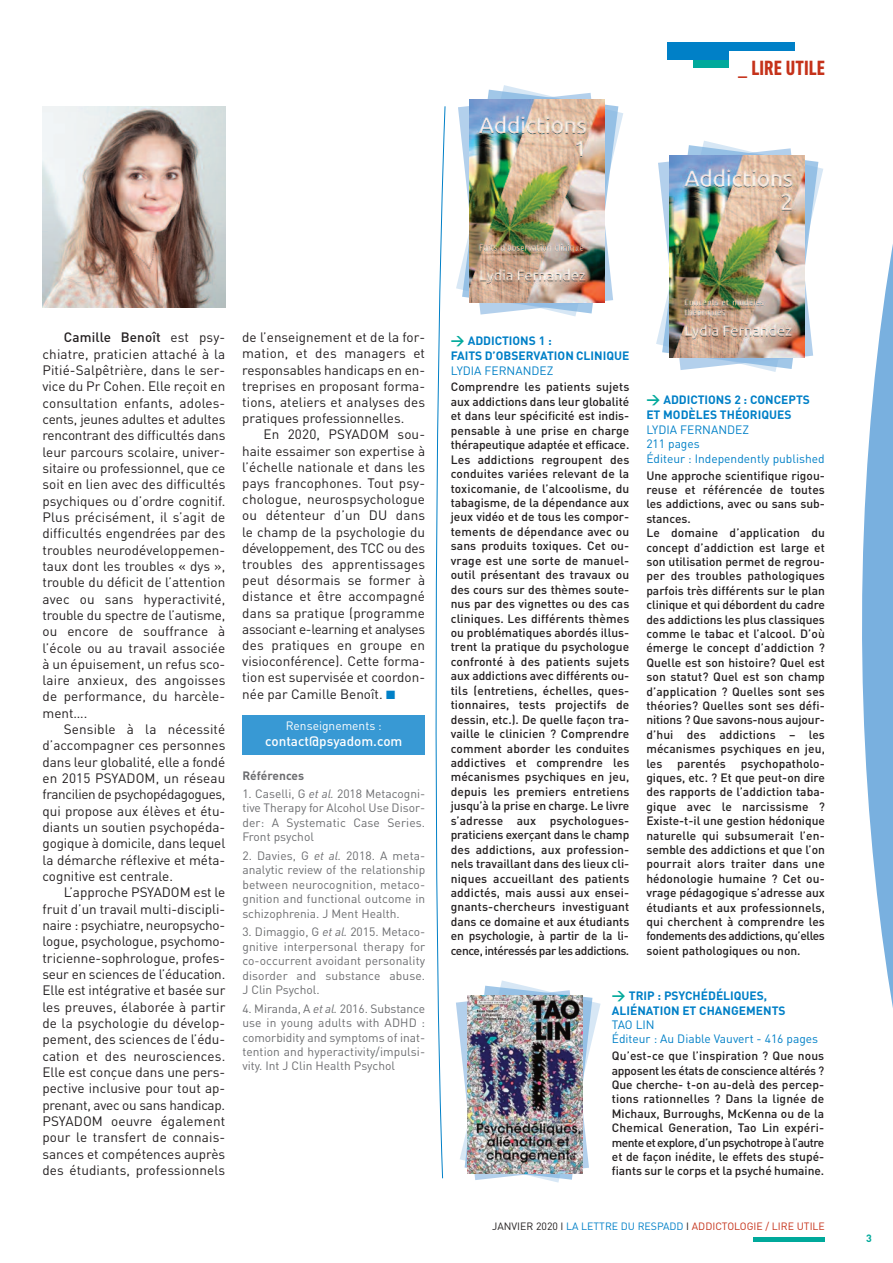
<style>
.page{position:relative;width:893px;height:1263px;background:#fff}
.page>*{position:absolute;margin:0;border:0;box-sizing:border-box;transform-origin:0 0}
.t1{font:700 condensed 21px "DIN Next LT Pro";color:#c5321a}
.t2{font:13.5px/16.4px "DIN";color:#231f20;text-align:justify}
.t3{font:500 13.5px "DIN";color:#fff}
.t4{font:500 12px/14.4px "DIN";color:#231f20;text-align:justify}
.t5{font:12px/14.4px "DIN";letter-spacing:.01em;color:#6c6d70;text-align:justify}
.t6{font:700 12px/15px "DIN";color:#0080c7}
.t7{font:12px/14.5px "DIN";color:#0080c7}
.t8{font:12px "DIN";color:#fff}
.t9{font:700 12px "DIN";color:#6c6d70}
.t10{font:10.5px "DIN";color:#c5321a}
.t11{font:700 10.5px "DIN";color:#00a99b}
.s1{font-weight:500}
.s2{color:#0080c7}
.s3{font-family:"DINOT";font-style:italic}
.s4{font-size:13.5px;color:#00a99b}
.s5{color:#231f20}
</style>
<div class="page">
<div style="left:242px;top:715px;width:183px;height:40px;background:#3899d4"></div>
<svg style="left:862px;top:244px;width:31px;height:764px;fill:#79b0df"></svg>
<div style="left:753px;top:1237px;width:72px;height:5px;background:#00a99b"></div>
<img style="left:43px;top:106px;width:182px;height:202px">
<div style="left:693px;top:60px;width:123px;height:8px;background:#00a99b"></div>
<div style="left:668px;top:43px;width:127px;height:17px;background:#0080c7"></div>
<div style="left:730px;top:51px;width:108px;height:40px;background:#fff"></div>
<svg style="left:435px;top:106px;width:11px;height:1073px"></svg>
<svg style="left:456px;top:85px;width:167px;height:231px"></svg>
<img style="left:470px;top:100px;width:135px;height:202px">
<svg style="left:656px;top:141px;width:167px;height:231px"></svg>
<img style="left:670px;top:156px;width:135px;height:202px">
<svg style="left:456px;top:980px;width:145px;height:202px"></svg>
<img style="left:468px;top:995px;width:114px;height:179px">
<h1 class="t1" style="left:738px;top:61px;width:88px">_ LIRE UTILE</h1>
<p class="t2" style="left:43px;top:329px;width:184px;text-indent:21px"><span class="s1">Camille Benoît</span> est psy&shy;chiatre, praticien attaché à la Pitié-Salpêtrière, dans le ser&shy;vice du Pr Cohen. Elle reçoit en consultation enfants, adoles&shy;cents, jeunes adultes et adultes rencontrant des difficultés dans leur parcours scolaire, univer&shy;sitaire ou professionnel, que ce soit en lien avec des difficultés psychiques ou d’ordre cognitif.<br>Plus précisément, il s’agit de difficultés engendrées par des troubles neurodéveloppemen&shy;taux dont les troubles « dys », trouble du déficit de l’attention avec ou sans hyperactivité, trouble du spectre de l’autisme, ou encore de souffrance à l’école ou au travail associée à un épuisement, un refus sco&shy;laire anxieux, des angoisses de performance, du harcèle&shy;ment….</p>
<p class="t2" style="left:43px;top:721px;width:184px;text-indent:21px">Sensible à la nécessité d’accompagner ces personnes dans leur globalité, elle a fondé en 2015 PSYADOM, un réseau francilien de psychopédagogues, qui propose aux élèves et étu&shy;diants un soutien psychopéda&shy;gogique à domicile, dans lequel la démarche réflexive et méta&shy;cognitive est centrale.</p>
<p class="t2" style="left:42px;top:884px;width:184px;text-indent:21px">L’approche PSYADOM est le fruit d’un travail multi-discipli&shy;naire : psychiatre, neuropsycho&shy;logue, psychologue, psychomo&shy;tricienne-sophrologue, profes&shy;seur en sciences de l’éducation.<br>Elle est intégrative et basée sur les preuves, élaborée à partir de la psychologie du dévelop&shy;pement, des sciences de l’édu&shy;cation et des neurosciences.<br>Elle est conçue dans une pers&shy;pective inclusive pour tout ap&shy;prenant, avec ou sans handicap.<br>PSYADOM oeuvre également pour le transfert de connais&shy;sances et compétences auprès des étudiants, professionnels</p>
<p class="t2" style="left:242px;top:329px;width:184px">de l’enseignement et de la for&shy;mation, et des managers et responsables handicaps en en&shy;treprises en proposant forma&shy;tions, ateliers et analyses des pratiques professionnelles.</p>
<p class="t2" style="left:242px;top:427px;width:184px;text-indent:21px">En 2020, PSYADOM sou&shy;haite essaimer son expertise à l’échelle nationale et dans les pays francophones. Tout psy&shy;chologue, neurospsychologue ou détenteur d’un DU dans le champ de la psychologie du développement, des TCC ou des troubles des apprentissages peut désormais se former à distance et être accompagné dans sa pratique (programme associant e-learning et analyses des pratiques en groupe en visioconférence). Cette forma&shy;tion est supervisée et coordon&shy;née par Camille Benoît. <span class="s2">■</span></p>
<p class="t8" style="left:286px;top:719px;width:98px">Renseignements :</p>
<p class="t3" style="left:265px;top:733px;width:139px">contact@psyadom.com</p>
<p class="t9" style="left:242px;top:768px;width:63px">Références</p>
<p class="t5" style="left:242px;top:786px;width:184px">1. Caselli, G <span class="s3">et al.</span> 2018 Metacogni&shy;tive Therapy for Alcohol Use Disor&shy;der: A Systematic Case Series.<br>Front psychol</p>
<p class="t5" style="left:242px;top:848px;width:184px">2. Davies, G <span class="s3">et al.</span> 2018. A meta&shy;analytic review of the relationship between neurocognition, metaco&shy;gnition and functional outcome in schizophrenia. J Ment Health.</p>
<p class="t5" style="left:242px;top:925px;width:184px">3. Dimaggio, G <span class="s3">et al.</span> 2015. Metaco&shy;gnitive interpersonal therapy for co-occurrent avoidant personality disorder and substance abuse.<br>J Clin Psychol.</p>
<p class="t5" style="left:242px;top:1001px;width:184px">4. Miranda, A <span class="s3">et al.</span> 2016. Substance use in young adults with ADHD : comorbidity and symptoms of inat&shy;tention and hyperactivity/impulsi&shy;vity. Int J Clin Health Psychol</p>
<p class="t6" style="left:451px;top:333px;width:180px"><span class="s4">&gt;</span> ADDICTIONS 1 :<br>FAITS D’OBSERVATION CLINIQUE</p>
<p class="t7" style="left:451px;top:363px;width:104px">LYDIA FERNANDEZ</p>
<p class="t4" style="left:451px;top:380px;width:180px">Comprendre les patients sujets aux addictions dans leur globalité et dans leur spécificité est indis&shy;pensable à une prise en charge thérapeutique adaptée et efficace.<br>Les addictions regroupent des conduites variées relevant de la toxicomanie, de l’alcoolisme, du tabagisme, de la dépendance aux jeux vidéo et de tous les compor&shy;tements de dépendance avec ou sans produits toxiques. Cet ou&shy;vrage est une sorte de manuel&shy;outil présentant des travaux ou des cours sur des thèmes soute&shy;nus par des vignettes ou des cas cliniques. Les différents thèmes ou problématiques abordés illus&shy;trent la pratique du psychologue confronté à des patients sujets aux addictions avec différents ou&shy;tils (entretiens, échelles, ques&shy;tionnaires, tests projectifs de dessin, etc.). De quelle façon tra&shy;vaille le clinicien ? Comprendre comment aborder les conduites addictives et comprendre les mécanismes psychiques en jeu, depuis les premiers entretiens jusqu’à la prise en charge. Le livre s’adresse aux psychologues&shy;praticiens exerçant dans le champ des addictions, aux profession&shy;nels travaillant dans des lieux cli&shy;niques accueillant des patients addictés, mais aussi aux ensei&shy;gnants-chercheurs investiguant dans ce domaine et aux étudiants en psychologie, à partir de la li&shy;cence, intéressés par les addictions.</p>
<p class="t6" style="left:646px;top:393px;width:165px"><span class="s4">&gt;</span> ADDICTIONS 2 : CONCEPTS<br>ET MODÈLES THÉORIQUES</p>
<p class="t7" style="left:646px;top:422px;width:180px">LYDIA FERNANDEZ<br>211 pages<br>Éditeur : Independently published</p>
<p class="t4" style="left:646px;top:468px;width:180px;text-align:left">Une approche scientifique rigou&shy;reuse et référencée de toutes les addictions, avec ou sans sub&shy;stances.<br>Le domaine d’application du concept d’addiction est large et son utilisation permet de regrou&shy;per des troubles pathologiques parfois très différents sur le plan clinique et qui débordent du cadre des addictions les plus classiques comme le tabac et l’alcool. D’où émerge le concept d’addiction ?<br>Quelle est son histoire? Quel est son statut? Quel est son champ d’application ? Quelles sont ses théories? Quelles sont ses défi&shy;nitions ? Que savons-nous aujour&shy;d’hui des addictions – les mécanismes psychiques en jeu, les parentés psychopatholo&shy;giques, etc. ? Et que peut-on dire des rapports de l’addiction taba&shy;gique avec le narcissisme ?<br>Existe-t-il une gestion hédonique naturelle qui subsumerait l’en&shy;semble des addictions et que l’on pourrait alors traiter dans une hédonologie humaine ? Cet ou&shy;vrage pédagogique s’adresse aux étudiants et aux professionnels, qui cherchent à comprendre les fondements des addictions, qu’elles soient pathologiques ou non.</p>
<p class="t6" style="left:612px;top:988px;width:175px"><span class="s4">&gt;</span> TRIP : PSYCHÉDÉLIQUES,<br>ALIÉNATION ET CHANGEMENTS</p>
<p class="t7" style="left:612px;top:1017px;width:208px">TAO LIN<br>Éditeur : Au Diable Vauvert - 416 pages</p>
<p class="t4" style="left:612px;top:1049px;width:214px">Qu’est-ce que l’inspiration ? Que nous apposent les états de conscience altérés ?<br>Que cherche- t-on au-delà des percep&shy;tions rationnelles ? Dans la lignée de Michaux, Burroughs, McKenna ou de la Chemical Generation, Tao Lin expéri&shy;mente et explore, d’un psychotrope à l’autre et de façon inédite, le effets des stupé&shy;fiants sur le corps et la psyché humaine.</p>
<p class="t10" style="left:492px;top:1220px;width:334px"><span class="s5">JANVIER 2020 I</span> <span class="s2">LA LETTRE DU RESPADD</span> <span class="s5">I</span> ADDICTOLOGIE / LIRE UTILE</p>
<p class="t11" style="left:866px;top:1232px;width:7px">3</p>
</div>
